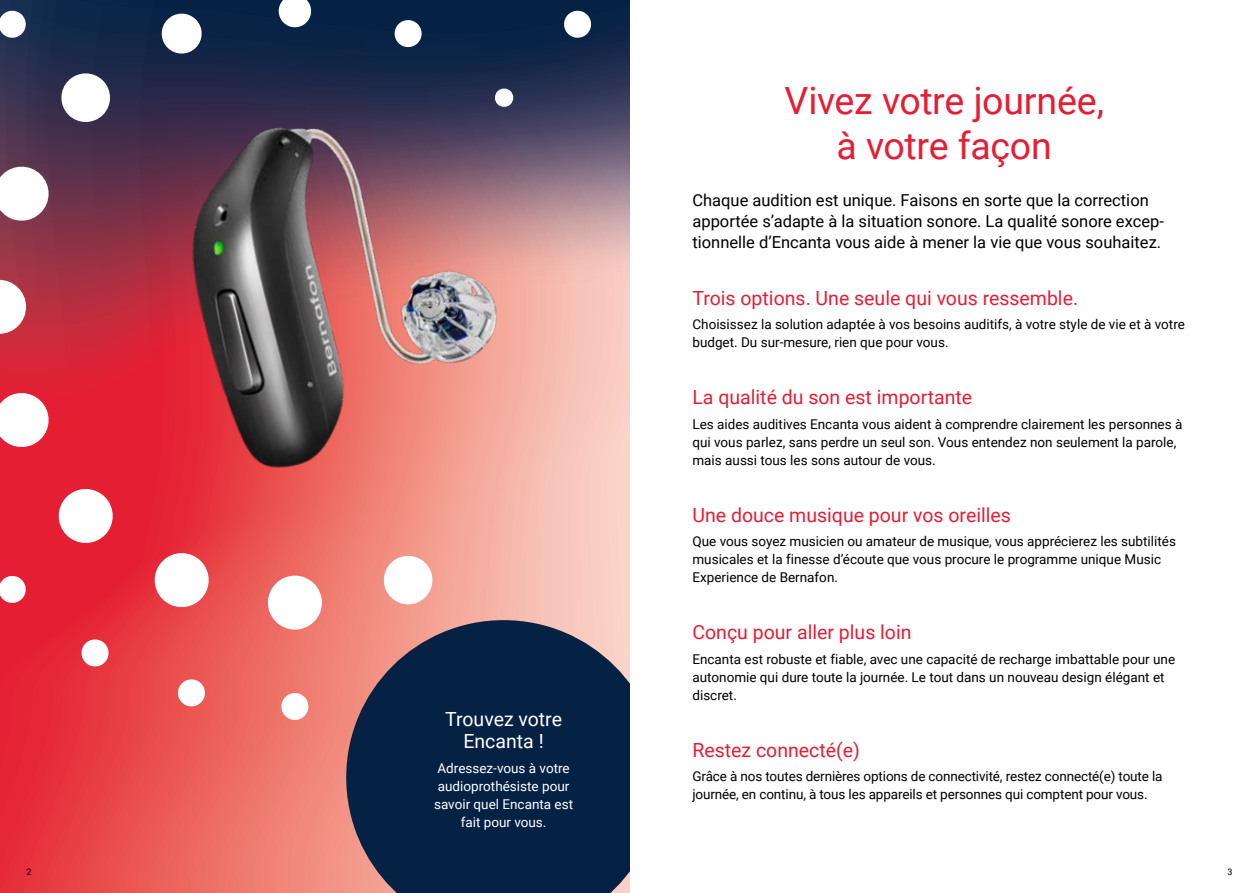
<style>
.page{position:relative;width:1259px;height:893px;background:#fff}
.page>*{position:absolute;margin:0;border:0;box-sizing:border-box;transform-origin:0 0}
.t1{font:37.5px/45px "Roboto";letter-spacing:-.01em;color:#e61d34;text-align:center}
.t2{font:19.5px "Roboto";color:#e61d34}
.t3{font:19.5px/22.5px "Roboto";color:#fff;text-align:center}
.t4{font:16.5px/21px "Roboto";color:#000}
.t5{font:13.5px/18px "Roboto";color:#000}
.t6{font:13.5px/18px "Roboto";color:#fff;text-align:center}
.t7{font:9px "Roboto";color:#000}
</style>
<div class="page">
<svg style="left:0;top:0;width:629px;height:893px;background:#c2555c"></svg>
<svg style="left:279px;top:0;width:32px;height:27px"></svg>
<svg style="left:159px;top:11px;width:45px;height:31px"></svg>
<svg style="left:59px;top:71px;width:53px;height:53px"></svg>
<svg style="left:0;top:163px;width:52px;height:61px"></svg>
<svg style="left:0;top:280px;width:26px;height:54px"></svg>
<svg style="left:0;top:389px;width:52px;height:62px"></svg>
<svg style="left:56px;top:486px;width:59px;height:60px"></svg>
<svg style="left:151px;top:549px;width:61px;height:62px"></svg>
<div style="left:268px;top:576px;width:54px;height:54px;background:#fff;border-radius:50%"></div>
<svg style="left:380px;top:552px;width:56px;height:56px"></svg>
<svg style="left:393px;top:18px;width:30px;height:24px"></svg>
<svg style="left:0;top:9px;width:27px;height:30px"></svg>
<svg style="left:0;top:575px;width:27px;height:29px"></svg>
<svg style="left:80px;top:637px;width:30px;height:31px"></svg>
<svg style="left:176px;top:678px;width:30px;height:30px"></svg>
<div style="left:281px;top:693px;width:27px;height:27px;background:#fff;border-radius:50%"></div>
<svg style="left:563px;top:9px;width:29px;height:30px"></svg>
<svg style="left:346px;top:620px;width:284px;height:273px;background:#23324f"></svg>
<img style="left:127px;top:42px;width:469px;height:469px">
<h1 class="t1" style="left:784px;top:76px;width:321px">Vivez votre journée, à votre façon</h1>
<p class="t4" style="left:692px;top:189px;width:473px">Chaque audition est unique. Faisons en sorte que la correction apportée s’adapte à la situation sonore. La qualité sonore excep&shy;tionnelle d’Encanta vous aide à mener la vie que vous souhaitez.</p>
<h2 class="t2" style="left:692px;top:284px;width:387px">Trois options. Une seule qui vous ressemble.</h2>
<p class="t5" style="left:692px;top:315px;width:494px">Choisissez la solution adaptée à vos besoins auditifs, à votre style de vie et à votre budget. Du sur-mesure, rien que pour vous.</p>
<h2 class="t2" style="left:692px;top:384px;width:281px">La qualité du son est importante</h2>
<p class="t5" style="left:692px;top:414px;width:491px">Les aides auditives Encanta vous aident à comprendre clairement les personnes à qui vous parlez, sans perdre un seul son. Vous entendez non seulement la parole, mais aussi tous les sons autour de vous.</p>
<h2 class="t3" style="left:445px;top:707px;width:118px">Trouvez votre<br>Encanta !</h2>
<p class="t6" style="left:434px;top:758px;width:141px">Adressez-vous à votre audioprothésiste pour savoir quel Encanta est fait pour vous.</p>
<h2 class="t2" style="left:692px;top:501px;width:320px">Une douce musique pour vos oreilles</h2>
<p class="t5" style="left:692px;top:532px;width:485px">Que vous soyez musicien ou amateur de musique, vous apprécierez les subtilités musicales et la finesse d’écoute que vous procure le programme unique Music<br>Experience de Bernafon.</p>
<h2 class="t2" style="left:692px;top:619px;width:221px">Conçu pour aller plus loin</h2>
<p class="t5" style="left:692px;top:649px;width:484px">Encanta est robuste et fiable, avec une capacité de recharge imbattable pour une autonomie qui dure toute la journée. Le tout dans un nouveau design élégant et discret.</p>
<h2 class="t2" style="left:692px;top:736px;width:169px">Restez connecté(e)</h2>
<p class="t5" style="left:692px;top:767px;width:472px">Grâce à nos toutes dernières options de connectivité, restez connecté(e) toute la journée, en continu, à tous les appareils et personnes qui comptent pour vous.</p>
<p class="t7" style="left:26px;top:865px;width:7px">2</p>
<p class="t7" style="left:1227px;top:865px;width:7px">3</p>
</div>
